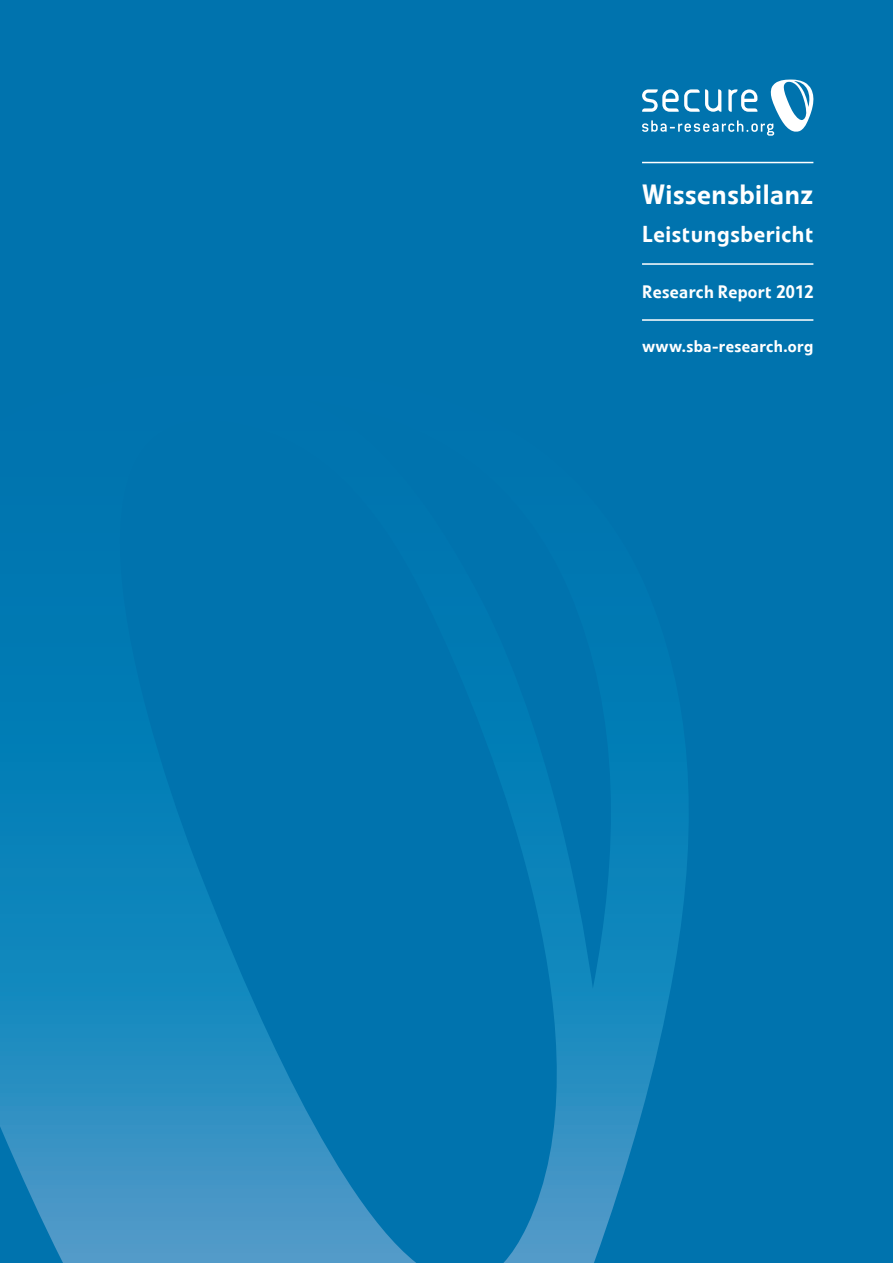
<style>
.page{position:relative;width:893px;height:1263px;background:#0073ae}
.page>*{position:absolute;margin:0;border:0;box-sizing:border-box;transform-origin:0 0}
.t1{font:500 27.75px "Veto Com";letter-spacing:.02em;color:#fff}
.t2{font:500 22.95px "Veto Com";letter-spacing:.025em;color:#fff}
.t3{font:500 18px "Veto Com";letter-spacing:.02em;color:#fff}
.t4{font:500 16.8px "Veto Com";letter-spacing:.02em;color:#fff}
</style>
<div class="page">
<svg style="left:0;top:744px;width:688px;height:519px"></svg>
<svg style="left:642px;top:80px;width:171px;height:56px"></svg>
<hr style="left:642px;top:263px;width:171px;height:2px;background:#fff">
<hr style="left:642px;top:162px;width:171px;height:1px;background:#fff">
<hr style="left:642px;top:319px;width:171px;height:2px;background:#fff">
<h1 class="t1" style="left:642px;top:177px;width:173px">Wissensbilanz</h1>
<h2 class="t2" style="left:642px;top:220px;width:173px">Leistungsbericht</h2>
<p class="t3" style="left:642px;top:281px;width:173px">Research Report 2012</p>
<p class="t4" style="left:642px;top:336px;width:173px">www.sba-research.org</p>
</div>
